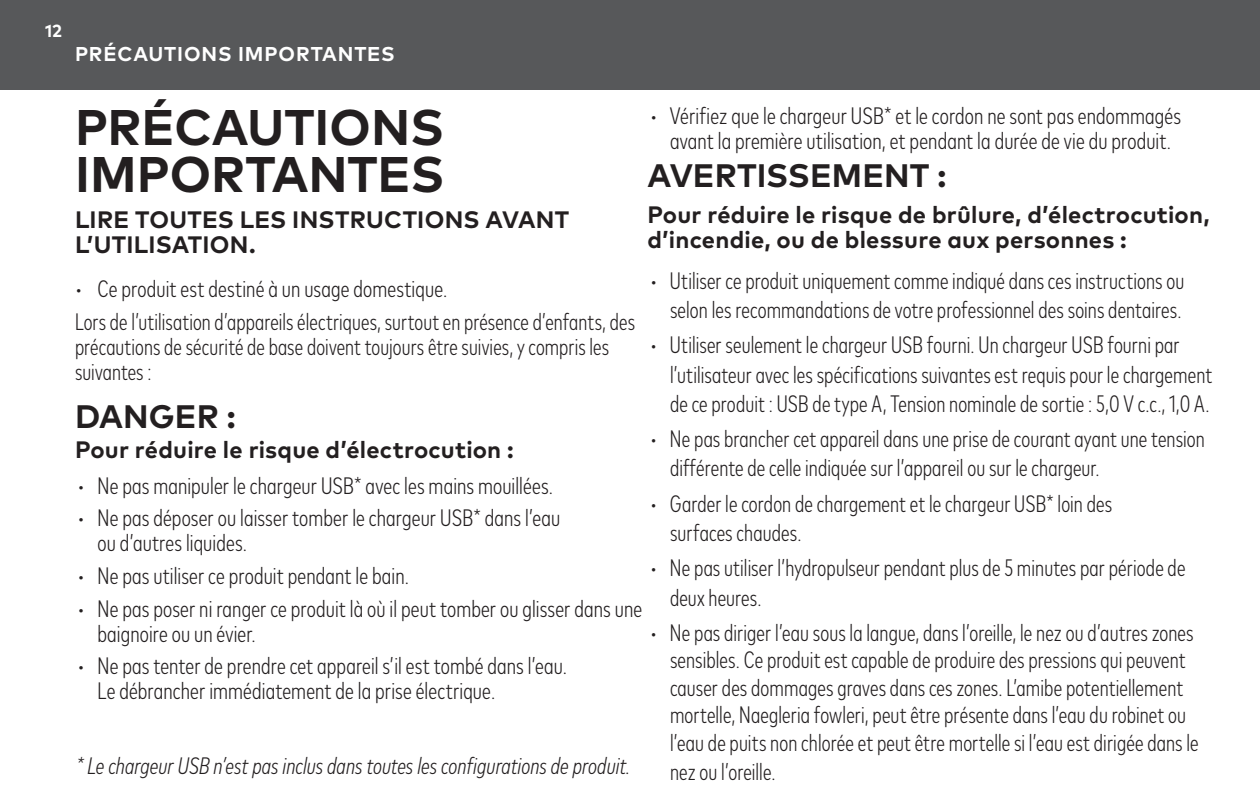
<style>
.page{position:relative;width:1260px;height:810px;background:#fff}
.page>*{position:absolute;margin:0;border:0;box-sizing:border-box;transform-origin:0 0}
.t1{font:700 50px/47.5px "Mark Pro";letter-spacing:-.005em;color:#231f20}
.WARNING{font:700 32.5px "Mark Pro";color:#231f20}
.t2{font:300 condensed 23.75px/29.5px "Mark Pro";letter-spacing:.005em;color:#231f20}
.t3{font:700 23.75px/25px "Mark Pro";letter-spacing:.01em;color:#231f20}
.t4{font:300 condensed 23.75px/25px "Mark Pro";letter-spacing:.005em;color:#231f20;scale:.96 1}
.t5{font:italic 300 condensed 23.75px "Mark Pro";letter-spacing:.005em;color:#231f20}
.Section_Left{font:700 20px "Mark Pro";letter-spacing:.04em;color:#fff}
.t6{font:700 17.5px "Mark Pro";color:#fff}
</style>
<div class="page">
<div style="left:0;top:0;width:1260px;height:90px;background:#57585a"></div>
<p class="t6" style="left:45px;top:17px;width:18px">12</p>
<p class="Section_Left" style="left:75px;top:39px;width:321px">PRÉCAUTIONS IMPORTANTES</p>
<p class="t1" style="left:75px;top:99px;width:371px">PRÉCAUTIONS<br>IMPORTANTES</p>
<p class="t3" style="left:75px;top:206px;width:496px">LIRE TOUTES LES INSTRUCTIONS AVANT<br>L’UTILISATION.</p>
<p class="t2" style="left:75px;top:273px;width:374px">• Ce produit est destiné à un usage domestique.</p>
<p class="t4" style="left:75px;top:308px;width:585px">Lors de l’utilisation d’appareils électriques, surtout en présence d’enfants, des précautions de sécurité de base doivent toujours être suivies, y compris les suivantes :</p>
<p class="WARNING" style="left:75px;top:391px;width:162px">DANGER :</p>
<p class="t3" style="left:75px;top:435px;width:440px">Pour réduire le risque d’électrocution :</p>
<p class="t2" style="left:78px;top:469px;width:477px">• Ne pas manipuler le chargeur USB* avec les mains mouillées.</p>
<p class="t2" style="left:98px;top:504px;width:464px;line-height:25px;text-indent:-20px">• Ne pas déposer ou laisser tomber le chargeur USB* dans l’eau ou d’autres liquides.</p>
<p class="t2" style="left:78px;top:560px;width:333px">• Ne pas utiliser ce produit pendant le bain.</p>
<p class="t2" style="left:98px;top:594px;width:546px;line-height:25px;text-indent:-20px">• Ne pas poser ni ranger ce produit là où il peut tomber ou glisser dans une baignoire ou un évier.</p>
<p class="t2" style="left:98px;top:652px;width:471px;line-height:25px;text-indent:-20px">• Ne pas tenter de prendre cet appareil s’il est tombé dans l’eau.<br>Le débrancher immédiatement de la prise électrique.</p>
<p class="t2" style="left:650px;top:102px;width:533px;line-height:25px;text-align:center">• Vérifiez que le chargeur USB* et le cordon ne sont pas endommagés avant la première utilisation, et pendant la durée de vie du produit.</p>
<p class="WARNING" style="left:648px;top:150px;width:300px">AVERTISSEMENT :</p>
<p class="t3" style="left:648px;top:200px;width:564px">Pour réduire le risque de brûlure, d’électrocution, d’incendie, ou de blessure aux personnes :</p>
<p class="t2" style="left:650px;top:264px;width:536px;text-align:right">• Utiliser ce produit uniquement comme indiqué dans ces instructions ou selon les recommandations de votre professionnel des soins dentaires.</p>
<p class="t2" style="left:670px;top:329px;width:544px;text-indent:-20px">• Utiliser seulement le chargeur USB fourni. Un chargeur USB fourni par l’utilisateur avec les spécifications suivantes est requis pour le chargement de ce produit : USB de type A, Tension nominale de sortie : 5,0 V c.c., 1,0 A.</p>
<p class="t2" style="left:670px;top:423px;width:536px;text-indent:-20px">• Ne pas brancher cet appareil dans une prise de courant ayant une tension différente de celle indiquée sur l’appareil ou sur le chargeur.</p>
<p class="t2" style="left:670px;top:487px;width:444px;text-indent:-20px">• Garder le cordon de chargement et le chargeur USB* loin des surfaces chaudes.</p>
<p class="t2" style="left:670px;top:552px;width:517px;text-indent:-20px">• Ne pas utiliser l’hydropulseur pendant plus de 5 minutes par période de deux heures.</p>
<p class="t2" style="left:670px;top:617px;width:530px;line-height:28px;text-indent:-20px">• Ne pas diriger l’eau sous la langue, dans l’oreille, le nez ou d’autres zones sensibles. Ce produit est capable de produire des pressions qui peuvent causer des dommages graves dans ces zones. L’amibe potentiellement mortelle, Naegleria fowleri, peut être présente dans l’eau du robinet ou l’eau de puits non chlorée et peut être mortelle si l’eau est dirigée dans le nez ou l’oreille.</p>
<p class="t5" style="left:76px;top:748px;width:556px">* Le chargeur USB n’est pas inclus dans toutes les configurations de produit.</p>
</div>
